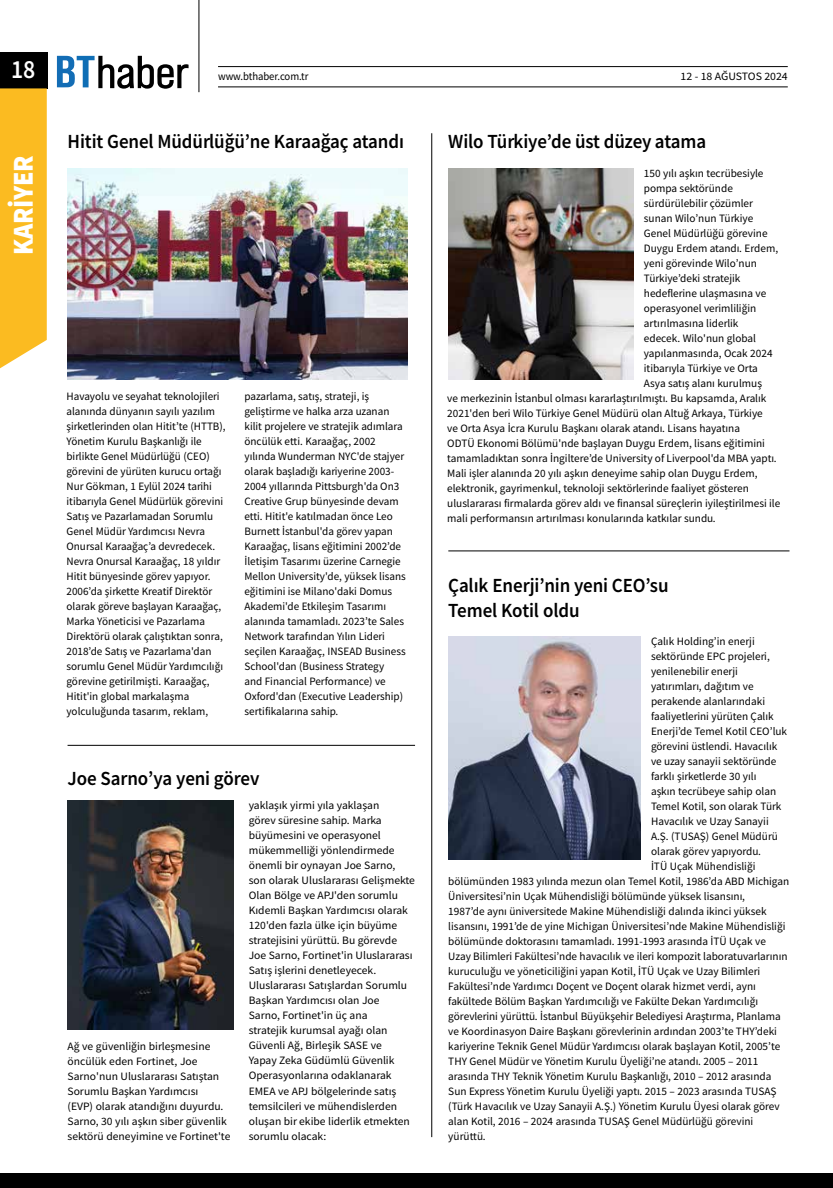
<style>
.page{position:relative;width:833px;height:1188px;background:#fff}
.page>*{position:absolute;margin:0;border:0;box-sizing:border-box;transform-origin:0 0}
.t1{font:28.88px "Source Sans Variable";color:#fff;scale:.9 1}
.t2{font:26.25px "Source Sans Variable";color:#fff;scale:.9 1}
.t3{font:20px/25px "Source Sans Variable";letter-spacing:.025em;color:#000;scale:.95 1}
.t4{font:11.25px/15px "Source Sans Variable";letter-spacing:.02em;color:#000}
.t5{font:11.25px "Source Sans Variable";letter-spacing:.02em;color:#000;scale:.95 1}
.t6{font:11.25px "Source Sans Variable";letter-spacing:.02em;color:#000;scale:1.05 1}
</style>
<div class="page">
<div style="left:0;top:52px;width:48px;height:37px;background:#000"></div>
<svg style="left:0;top:88px;width:47px;height:280px;background:#fabe2c"></svg>
<hr style="left:199px;top:0;width:1px;height:92px;background:#000">
<svg style="left:57px;top:56px;width:131px;height:33px"></svg>
<hr style="left:218px;top:87px;width:569px;height:1px;background:#000">
<hr style="left:218px;top:66px;width:569px;height:1px;background:#000">
<div style="left:0;top:1172px;width:833px;height:15px;background:#000"></div>
<hr style="left:431px;top:133px;width:1px;height:1003px;background:#000">
<hr style="left:68px;top:744px;width:347px;height:1px;background:#000">
<hr style="left:448px;top:550px;width:341px;height:1px;background:#000">
<img style="left:68px;top:168px;width:339px;height:211px">
<img style="left:67px;top:800px;width:167px;height:229px">
<img style="left:448px;top:168px;width:185px;height:211px">
<img style="left:448px;top:636px;width:192px;height:223px">
<h2 class="t2" style="left:11px;top:54px;width:27px">18</h2>
<p class="t5" style="left:218px;top:70px;width:96px">www.bthaber.com.tr</p>
<p class="t6" style="left:680px;top:70px;width:103px">12 - 18 AĞUSTOS 2024</p>
<h1 class="t1" style="left:6px;top:255px;width:112px;rotate:-90deg">KARİYER</h1>
<h3 class="t3" style="left:67px;top:129px;width:355px">Hitit Genel Müdürlüğü’ne Karaağaç atandı</h3>
<h3 class="t3" style="left:448px;top:129px;width:272px">Wilo Türkiye’de üst düzey atama</h3>
<p class="t4" style="left:66px;top:389px;width:160px">Havayolu ve seyahat teknolojileri alanında dünyanın sayılı yazılım şirketlerinden olan Hitit’te (HTTB), Yönetim Kurulu Başkanlığı ile birlikte Genel Müdürlüğü (CEO) görevini de yürüten kurucu ortağı Nur Gökman, 1 Eylül 2024 tarihi itibarıyla Genel Müdürlük görevini Satış ve Pazarlamadan Sorumlu Genel Müdür Yardımcısı Nevra Onursal Karaağaç’a devredecek.<br>Nevra Onursal Karaağaç, 18 yıldır Hitit bünyesinde görev yapıyor.<br>2006’da şirkette Kreatif Direktör olarak göreve başlayan Karaağaç, Marka Yöneticisi ve Pazarlama Direktörü olarak çalıştıktan sonra, 2018’de Satış ve Pazarlama'dan sorumlu Genel Müdür Yardımcılığı görevine getirilmişti. Karaağaç, Hitit'in global markalaşma yolculuğunda tasarım, reklam,</p>
<p class="t4" style="left:244px;top:389px;width:163px">pazarlama, satış, strateji, iş geliştirme ve halka arza uzanan kilit projelere ve stratejik adımlara öncülük etti. Karaağaç, 2002 yılında Wunderman NYC'de stajyer olarak başladığı kariyerine 2003- 2004 yıllarında Pittsburgh'da On3<br>Creative Grup bünyesinde devam etti. Hitit'e katılmadan önce Leo Burnett İstanbul'da görev yapan Karaağaç, lisans eğitimini 2002’de İletişim Tasarımı üzerine Carnegie Mellon University'de, yüksek lisans eğitimini ise Milano'daki Domus Akademi'de Etkileşim Tasarımı alanında tamamladı. 2023’te Sales Network tarafından Yılın Lideri seçilen Karaağaç, INSEAD Business School'dan (Business Strategy<br>and Financial Performance) ve Oxford'dan (Executive Leadership) sertifikalarına sahip.</p>
<h3 class="t3" style="left:67px;top:766px;width:202px">Joe Sarno’ya yeni görev</h3>
<p class="t4" style="left:67px;top:1038px;width:164px">Ağ ve güvenliğin birleşmesine öncülük eden Fortinet, Joe<br>Sarno'nun Uluslararası Satıştan<br>Sorumlu Başkan Yardımcısı<br>(EVP) olarak atandığını duyurdu.<br>Sarno, 30 yılı aşkın siber güvenlik sektörü deneyimine ve Fortinet'te</p>
<p class="t4" style="left:249px;top:798px;width:167px">yaklaşık yirmi yıla yaklaşan<br>görev süresine sahip. Marka büyümesini ve operasyonel mükemmelliği yönlendirmede önemli bir oynayan Joe Sarno, son olarak Uluslararası Gelişmekte<br>Olan Bölge ve APJ'den sorumlu<br>Kıdemli Başkan Yardımcısı olarak<br>120'den fazla ülke için büyüme stratejisini yürüttü. Bu görevde<br>Joe Sarno, Fortinet'in Uluslararası<br>Satış işlerini denetleyecek.<br>Uluslararası Satışlardan Sorumlu<br>Başkan Yardımcısı olan Joe<br>Sarno, Fortinet'in üç ana<br>stratejik kurumsal ayağı olan<br>Güvenli Ağ, Birleşik SASE ve<br>Yapay Zeka Güdümlü Güvenlik<br>Operasyonlarına odaklanarak<br>EMEA ve APJ bölgelerinde satış temsilcileri ve mühendislerden oluşan bir ekibe liderlik etmekten sorumlu olacak:</p>
<p class="t4" style="left:644px;top:166px;width:121px">150 yılı aşkın tecrübesiyle</p>
<p class="t4" style="left:644px;top:181px;width:90px">pompa sektöründe</p>
<p class="t4" style="left:644px;top:196px;width:110px">sürdürülebilir çözümler</p>
<p class="t4" style="left:644px;top:211px;width:111px">sunan Wilo’nun Türkiye</p>
<p class="t4" style="left:644px;top:226px;width:125px">Genel Müdürlüğü görevine</p>
<p class="t4" style="left:644px;top:241px;width:135px">Duygu Erdem atandı. Erdem,</p>
<p class="t4" style="left:644px;top:256px;width:114px">yeni görevinde Wilo’nun</p>
<p class="t4" style="left:644px;top:271px;width:98px">Türkiye’deki stratejik</p>
<p class="t4" style="left:644px;top:286px;width:124px">hedeflerine ulaşmasına ve</p>
<p class="t4" style="left:644px;top:301px;width:114px">operasyonel verimliliğin</p>
<p class="t4" style="left:644px;top:316px;width:96px">artırılmasına liderlik</p>
<p class="t4" style="left:644px;top:331px;width:113px">edecek. Wilo'nun global</p>
<p class="t4" style="left:644px;top:346px;width:130px">yapılanmasında, Ocak 2024</p>
<p class="t4" style="left:644px;top:361px;width:115px">itibarıyla Türkiye ve Orta</p>
<p class="t4" style="left:644px;top:376px;width:119px">Asya satış alanı kurulmuş</p>
<p class="t4" style="left:447px;top:391px;width:320px">ve merkezinin İstanbul olması kararlaştırılmıştı. Bu kapsamda, Aralık</p>
<p class="t4" style="left:447px;top:406px;width:317px">2021'den beri Wilo Türkiye Genel Müdürü olan Altuğ Arkaya, Türkiye</p>
<p class="t4" style="left:447px;top:421px;width:294px">ve Orta Asya İcra Kurulu Başkanı olarak atandı. Lisans hayatına</p>
<p class="t4" style="left:447px;top:436px;width:319px">ODTÜ Ekonomi Bölümü'nde başlayan Duygu Erdem, lisans eğitimini</p>
<p class="t4" style="left:447px;top:451px;width:330px">tamamladıktan sonra İngiltere’de University of Liverpool'da MBA yaptı.</p>
<p class="t4" style="left:447px;top:466px;width:311px">Mali işler alanında 20 yılı aşkın deneyime sahip olan Duygu Erdem,</p>
<p class="t4" style="left:447px;top:481px;width:303px">elektronik, gayrimenkul, teknoloji sektörlerinde faaliyet gösteren</p>
<p class="t4" style="left:447px;top:496px;width:334px">uluslararası firmalarda görev aldı ve finansal süreçlerin iyileştirilmesi ile</p>
<p class="t4" style="left:447px;top:511px;width:269px">mali performansın artırılması konularında katkılar sundu.</p>
<h3 class="t3" style="left:448px;top:573px;width:233px">Çalık Enerji’nin yeni CEO’su<br>Temel Kotil oldu</h3>
<p class="t4" style="left:651px;top:634px;width:105px">Çalık Holding’in enerji</p>
<p class="t4" style="left:651px;top:649px;width:120px">sektöründe EPC projeleri,</p>
<p class="t4" style="left:651px;top:664px;width:88px">yenilenebilir enerji</p>
<p class="t4" style="left:651px;top:679px;width:104px">yatırımları, dağıtım ve</p>
<p class="t4" style="left:651px;top:694px;width:115px">perakende alanlarındaki</p>
<p class="t4" style="left:651px;top:708px;width:124px">faaliyetlerini yürüten Çalık</p>
<p class="t4" style="left:651px;top:723px;width:137px">Enerji’de Temel Kotil CEO’luk</p>
<p class="t4" style="left:651px;top:738px;width:127px">görevini üstlendi. Havacılık</p>
<p class="t4" style="left:651px;top:753px;width:127px">ve uzay sanayii sektöründe</p>
<p class="t4" style="left:651px;top:768px;width:107px">farklı şirketlerde 30 yılı</p>
<p class="t4" style="left:651px;top:783px;width:126px">aşkın tecrübeye sahip olan</p>
<p class="t4" style="left:651px;top:798px;width:131px">Temel Kotil, son olarak Türk</p>
<p class="t4" style="left:651px;top:813px;width:119px">Havacılık ve Uzay Sanayii</p>
<p class="t4" style="left:651px;top:828px;width:128px">A.Ş. (TUSAŞ) Genel Müdürü</p>
<p class="t4" style="left:651px;top:843px;width:111px">olarak görev yapıyordu.</p>
<p class="t4" style="left:651px;top:858px;width:106px">İTÜ Uçak Mühendisliği</p>
<p class="t4" style="left:448px;top:873px;width:342px">bölümünden 1983 yılında mezun olan Temel Kotil, 1986’da ABD Michigan</p>
<p class="t4" style="left:448px;top:888px;width:297px">Üniversitesi’nin Uçak Mühendisliği bölümünde yüksek lisansını,</p>
<p class="t4" style="left:448px;top:903px;width:319px">1987’de aynı üniversitede Makine Mühendisliği dalında ikinci yüksek</p>
<p class="t4" style="left:448px;top:918px;width:338px">lisansını, 1991’de de yine Michigan Üniversitesi’nde Makine Mühendisliği</p>
<p class="t4" style="left:448px;top:933px;width:319px">bölümünde doktorasını tamamladı. 1991-1993 arasında İTÜ Uçak ve</p>
<p class="t4" style="left:448px;top:948px;width:341px">Uzay Bilimleri Fakültesi’nde havacılık ve ileri kompozit laboratuvarlarının</p>
<p class="t4" style="left:448px;top:963px;width:313px">kuruculuğu ve yöneticiliğini yapan Kotil, İTÜ Uçak ve Uzay Bilimleri</p>
<p class="t4" style="left:448px;top:978px;width:309px">Fakültesi’nde Yardımcı Doçent ve Doçent olarak hizmet verdi, aynı</p>
<p class="t4" style="left:448px;top:993px;width:311px">fakültede Bölüm Başkan Yardımcılığı ve Fakülte Dekan Yardımcılığı</p>
<p class="t4" style="left:448px;top:1008px;width:334px">görevlerini yürüttü. İstanbul Büyükşehir Belediyesi Araştırma, Planlama</p>
<p class="t4" style="left:448px;top:1023px;width:330px">ve Koordinasyon Daire Başkanı görevlerinin ardından 2003’te THY’deki</p>
<p class="t4" style="left:448px;top:1038px;width:333px">kariyerine Teknik Genel Müdür Yardımcısı olarak başlayan Kotil, 2005’te</p>
<p class="t4" style="left:448px;top:1053px;width:311px">THY Genel Müdür ve Yönetim Kurulu Üyeliği’ne atandı. 2005 – 2011</p>
<p class="t4" style="left:448px;top:1068px;width:324px">arasında THY Teknik Yönetim Kurulu Başkanlığı, 2010 – 2012 arasında</p>
<p class="t4" style="left:448px;top:1083px;width:329px">Sun Express Yönetim Kurulu Üyeliği yaptı. 2015 – 2023 arasında TUSAŞ</p>
<p class="t4" style="left:448px;top:1098px;width:332px">(Türk Havacılık ve Uzay Sanayii A.Ş.) Yönetim Kurulu Üyesi olarak görev</p>
<p class="t4" style="left:448px;top:1113px;width:306px">alan Kotil, 2016 – 2024 arasında TUSAŞ Genel Müdürlüğü görevini</p>
<p class="t4" style="left:448px;top:1128px;width:38px">yürüttü.</p>
</div>
